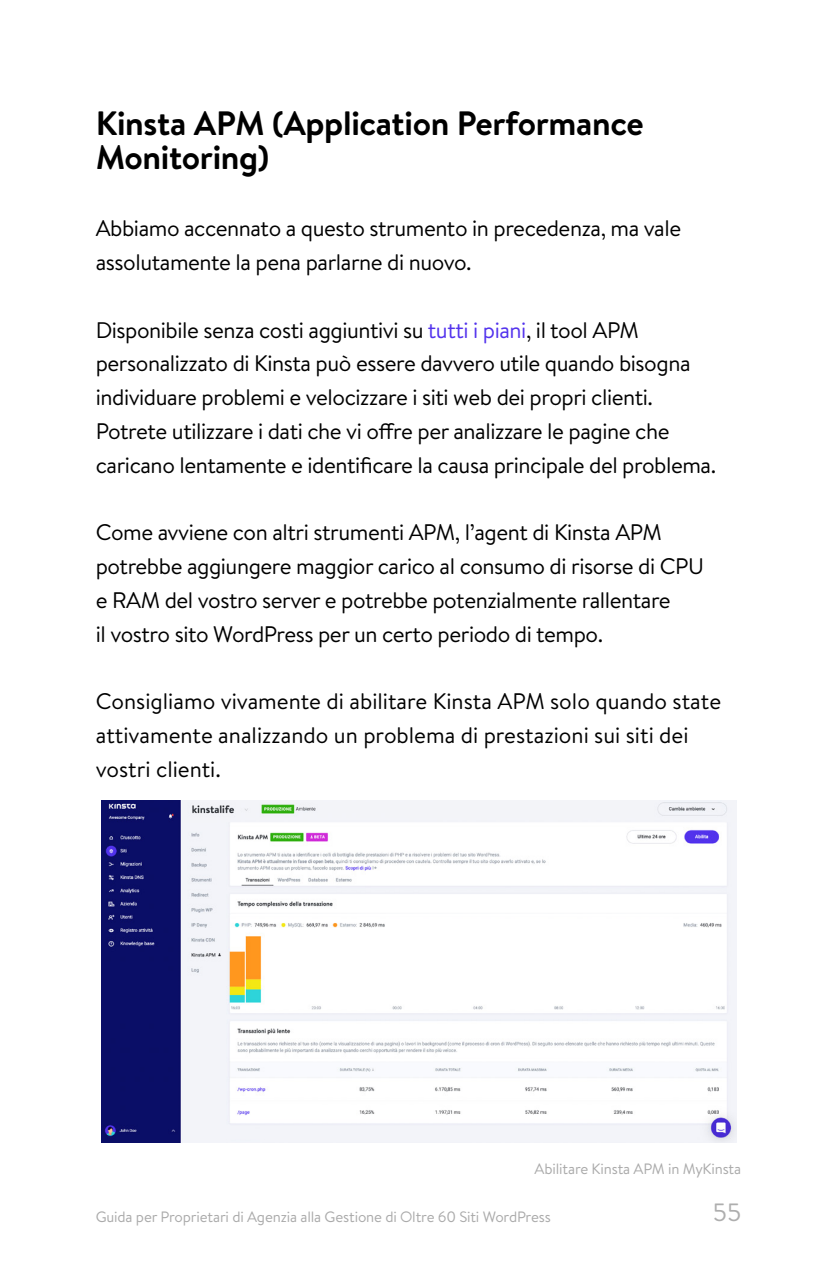
<style>
.page{position:relative;width:837px;height:1276px;background:#fff}
.page>*{position:absolute;margin:0;border:0;box-sizing:border-box;transform-origin:0 0}
.t1{font:700 33.75px/33.8px "Brandon Text";letter-spacing:-.01em;color:#000}
.t2{font:25px "Brandon Text";color:#aeaeae}
.t3{font:22.5px/33.8px "Brandon Text";letter-spacing:-.02em;color:#000}
.t4{font:22.5px/33.8px "Brandon Text";color:#000}
.t5{font:15px "Brandon Text";letter-spacing:-.01em;color:#aaa}
.s1{color:#5333ed}
</style>
<div class="page">
<img style="left:102px;top:800px;width:634px;height:343px">
<h1 class="t1" style="left:96px;top:106px;width:549px">Kinsta APM (Application Performance<br>Monitoring)</h1>
<p class="t3" style="left:96px;top:211px;width:586px">Abbiamo accennato a questo strumento in precedenza, ma vale assolutamente la pena parlarne di nuovo.</p>
<p class="t3" style="left:96px;top:312px;width:621px">Disponibile senza costi aggiuntivi su <span class="s1">tutti i piani</span>, il tool APM personalizzato di Kinsta può essere davvero utile quando bisogna individuare problemi e velocizzare i siti web dei propri clienti.<br>Potrete utilizzare i dati che vi offre per analizzare le pagine che caricano lentamente e identificare la causa principale del problema.</p>
<p class="t3" style="left:96px;top:515px;width:609px">Come avviene con altri strumenti APM, l’agent di Kinsta APM potrebbe aggiungere maggior carico al consumo di risorse di CPU e RAM del vostro server e potrebbe potenzialmente rallentare<br>il vostro sito WordPress per un certo periodo di tempo.</p>
<p class="t4" style="left:96px;top:683px;width:626px">Consigliamo vivamente di abilitare Kinsta APM solo quando state attivamente analizzando un problema di prestazioni sui siti dei vostri clienti.</p>
<p class="t5" style="left:534px;top:1158px;width:208px">Abilitare Kinsta APM in MyKinsta</p>
<p class="t5" style="left:96px;top:1206px;width:456px">Guida per Proprietari di Agenzia alla Gestione di Oltre 60 Siti WordPress</p>
<p class="t2" style="left:712px;top:1195px;width:30px">55</p>
</div>
